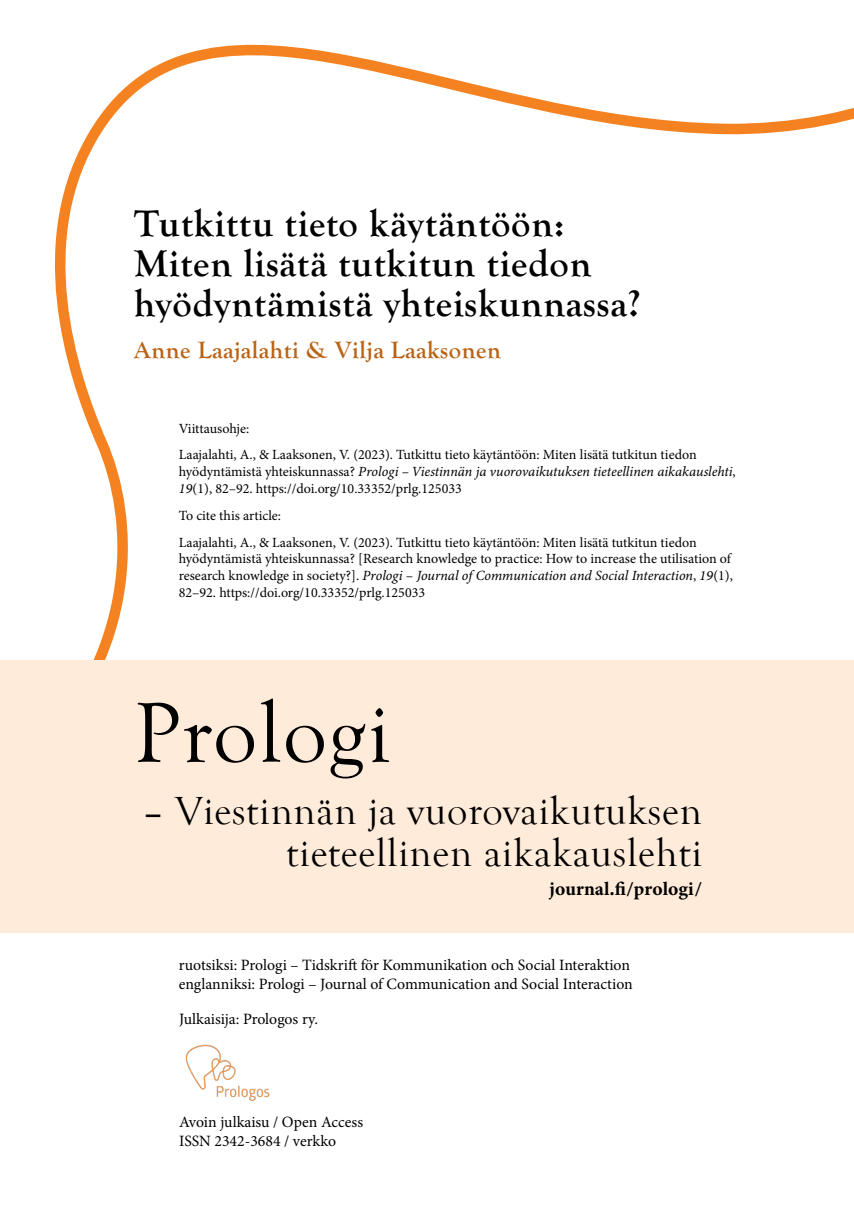
<style>
.page{position:relative;width:854px;height:1231px;background:#fff}
.page>*{position:absolute;margin:0;border:0;box-sizing:border-box;transform-origin:0 0}
.t1{font:87.5px "Goudy Old Style T";letter-spacing:.02em;color:#000}
.t2{font:40.25px/42px "Goudy Old Style T";letter-spacing:.02em;color:#000;text-align:right}
.t3{font:700 38.5px/40.2px "Goudy Old Style T";letter-spacing:.02em;color:#000}
.t4{font:700 24.5px "Goudy Old Style T";letter-spacing:.02em;color:#ba6314}
.t5{font:19.25px "Minion Variable Concept";color:#000}
.t6{font:15.75px/18.9px "Minion Pro";color:#000}
.t7{font:14px/26.8px "Minion Pro";color:#000}
.t8{font:italic 14px "Minion Variable Concept";color:#000}
.s1{font-family:"Minion Pro";font-style:normal}
.s2{font-family:"Minion Variable Concept";font-style:italic}
</style>
<div class="page">
<svg style="left:54px;top:44px;width:799px;height:616px"></svg>
<div style="left:0;top:660px;width:853px;height:273px;background:#ffebd9"></div>
<img style="left:185px;top:1044px;width:85px;height:57px">
<h3 class="t3" style="left:134px;top:203px;width:507px">Tutkittu tieto käytäntöön:<br>Miten lisätä tutkitun tiedon hyödyntämistä yhteiskunnassa?</h3>
<h3 class="t4" style="left:134px;top:336px;width:368px">Anne Laajalahti &amp; Vilja Laaksonen</h3>
<p class="t7" style="left:179px;top:415px;width:519px">Viittausohje:<br>Laajalahti, A., &amp; Laaksonen, V. (2023). Tutkittu tieto käytäntöön: Miten lisätä tutkitun tiedon</p>
<p class="t8" style="left:179px;top:462px;width:558px"><span class="s1">hyödyntämistä yhteiskunnassa?</span> Prologi – Viestinnän ja vuorovaikutuksen tieteellinen aikakauslehti<span class="s1">,</span></p>
<p class="t7" style="left:179px;top:475px;width:519px"><span class="s2">19</span>(1), 82–92. https://doi.org/10.33352/prlg.125033<br>To cite this article:<br>Laajalahti, A., &amp; Laaksonen, V. (2023). Tutkittu tieto käytäntöön: Miten lisätä tutkitun tiedon</p>
<p class="t7" style="left:179px;top:545px;width:553px">hyödyntämistä yhteiskunnassa? [Research knowledge to practice: How to increase the utilisation of</p>
<p class="t8" style="left:179px;top:566px;width:555px"><span class="s1">research knowledge in society?].</span> Prologi – Journal of Communication and Social Interaction<span class="s1">,</span> 19<span class="s1">(1),</span></p>
<p class="t7" style="left:179px;top:579px;width:248px">82–92. https://doi.org/10.33352/prlg.125033</p>
<h1 class="t1" style="left:134px;top:685px;width:258px">Prologi</h1>
<h2 class="t2" style="left:143px;top:790px;width:560px">– Viestinnän ja vuorovaikutuksen tieteellinen aikakauslehti</h2>
<h3 class="t5" style="left:549px;top:874px;width:154px">journal.fi/prologi/</h3>
<p class="t6" style="left:179px;top:955px;width:455px">ruotsiksi: Prologi – Tidskrift för Kommunikation och Social Interaktion englanniksi: Prologi – Journal of Communication and Social Interaction</p>
<p class="t6" style="left:179px;top:1009px;width:140px">Julkaisija: Prologos ry.</p>
<p class="t6" style="left:179px;top:1112px;width:185px">Avoin julkaisu / Open Access<br>ISSN 2342-3684 / verkko</p>
</div>
